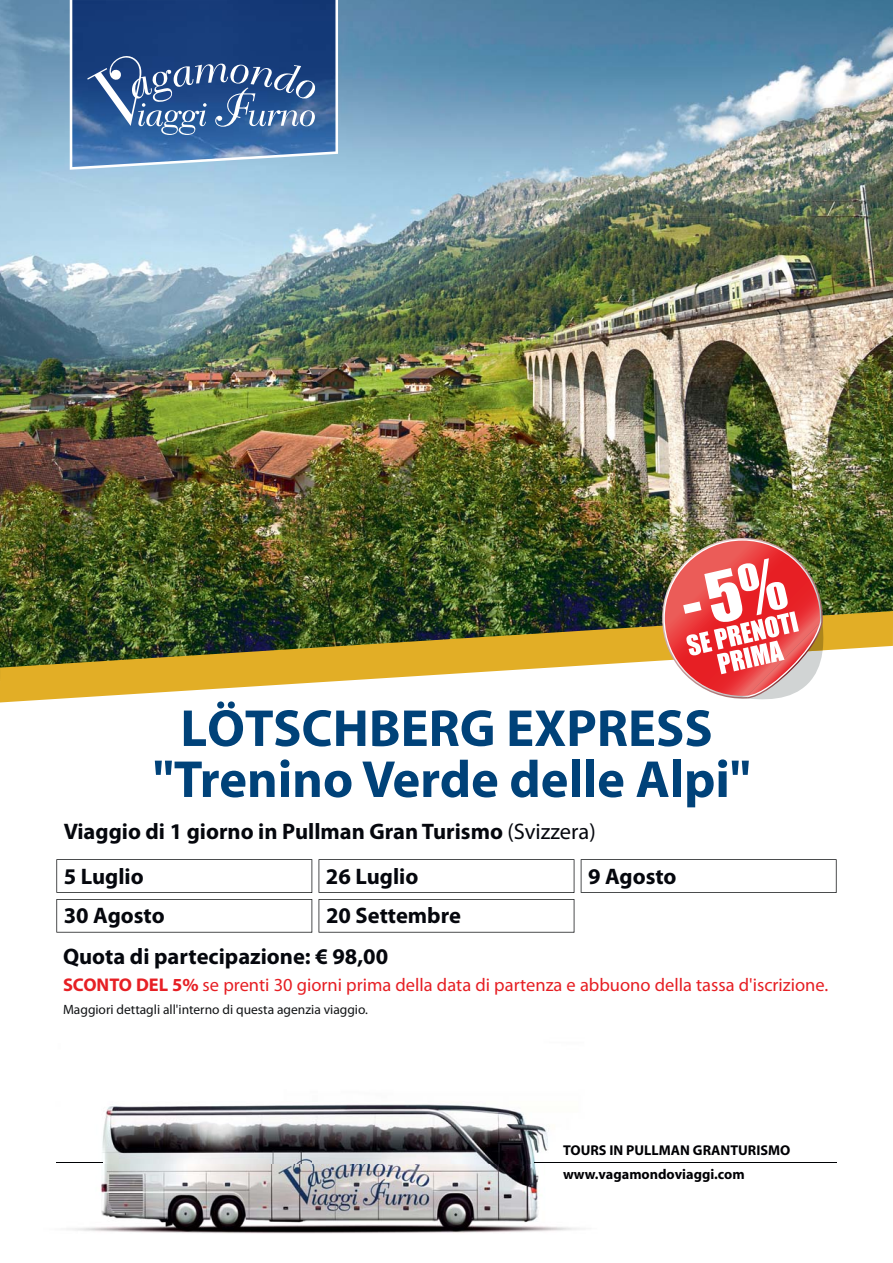
<style>
.page{position:relative;width:893px;height:1263px;background:#fff}
.page>*{position:absolute;margin:0;border:0;box-sizing:border-box;transform-origin:0 0}
.t1{font:700 52.5px/51px "Myriad";color:#004279;text-align:center}
.t2{font:700 22.5px "Myriad Pro";color:#05070d}
.t3{font:18.45px "Myriad Pro";color:#e61f24}
.t4{font:700 14.25px/24px "Myriad";color:#000104}
.t5{font:13.5px "Myriad Pro";color:#111315}
.s1{font-weight:400}
.s2{font-weight:700}
</style>
<div class="page">
<img style="left:0;top:0;width:893px;height:611px">
<svg style="left:70px;top:0;width:268px;height:170px"></svg>
<img style="left:56px;top:871px;width:781px;height:363px">
<hr style="left:57px;top:1162px;width:46px;height:1px;background:#000104">
<hr style="left:534px;top:1162px;width:302px;height:1px;background:#000104">
<img style="left:72px;top:0;width:263px;height:167px">
<svg style="left:87px;top:53px;width:228px;height:82px;background:#44699d"></svg>
<img style="left:0;top:611px;width:893px;height:91px">
<img style="left:654px;top:530px;width:172px;height:172px">
<svg style="left:56px;top:859px;width:256px;height:34px"></svg>
<svg style="left:56px;top:899px;width:256px;height:33px"></svg>
<svg style="left:319px;top:859px;width:255px;height:34px"></svg>
<svg style="left:581px;top:859px;width:256px;height:34px"></svg>
<svg style="left:319px;top:899px;width:255px;height:33px"></svg>
<h1 class="t1" style="left:153px;top:707px;width:599px">LÖTSCHBERG EXPRESS "Trenino Verde delle Alpi"</h1>
<p class="t2" style="left:64px;top:823px;width:533px">Viaggio di 1 giorno in Pullman Gran Turismo <span class="s1">(Svizzera)</span></p>
<p class="t2" style="left:64px;top:868px;width:81px">5 Luglio</p>
<p class="t2" style="left:326px;top:868px;width:94px">26 Luglio</p>
<p class="t2" style="left:64px;top:907px;width:103px">30 Agosto</p>
<p class="t2" style="left:326px;top:907px;width:136px">20 Settembre</p>
<p class="t2" style="left:588px;top:868px;width:90px">9 Agosto</p>
<p class="t2" style="left:63px;top:948px;width:327px">Quota di partecipazione: € 98,00</p>
<p class="t3" style="left:63px;top:978px;width:767px"><span class="s2">SCONTO DEL 5%</span> se prenti 30 giorni prima della data di partenza e abbuono della tassa d'iscrizione.</p>
<p class="t5" style="left:63px;top:1004px;width:306px">Maggiori dettagli all'interno di questa agenzia viaggio.</p>
<p class="t4" style="left:563px;top:1139px;width:229px">TOURS IN PULLMAN GRANTURISMO www.vagamondoviaggi.com</p>
</div>
